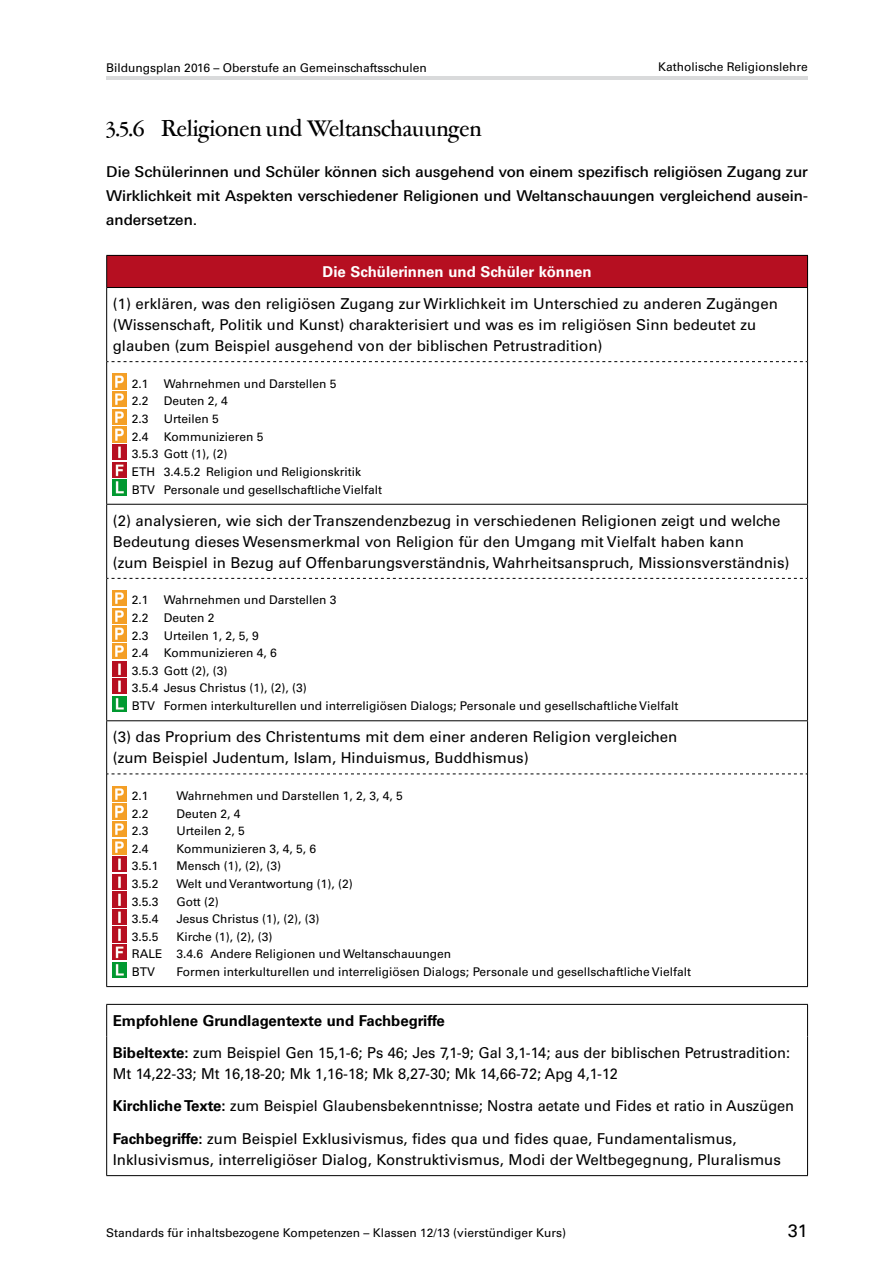
<style>
.page{position:relative;width:893px;height:1263px;background:#fff}
.page>*{position:absolute;margin:0;border:0;box-sizing:border-box;transform-origin:0 0}
.t1{font:500 25.5px "Garamont Amst SH";color:#000}
.t2{font:18px "Univers LT Std";color:#000}
.t3{font:15px/21px "Univers LT Std";color:#000}
.t4{font:500 15px/24px "Linotype Univers 530";color:#000;text-align:justify}
.t5{font:700 15px "Univers LT Std";color:#fff}
.t6{font:12px/17.7px "Univers LT Std";color:#000}
.s1{font-weight:700}
</style>
<div class="page">
<hr style="left:106px;top:77px;width:702px;height:3px;background:#d9dadb">
<div style="left:107px;top:255px;width:700px;height:32px;background:#b60f21"></div>
<hr style="left:106px;top:255px;width:702px;height:1px;background:#000">
<hr style="left:106px;top:256px;width:1px;height:31px;background:#000">
<hr style="left:807px;top:256px;width:1px;height:31px;background:#000">
<hr style="left:106px;top:287px;width:702px;height:1px;background:#000">
<hr style="left:106px;top:288px;width:1px;height:74px;background:#000">
<hr style="left:807px;top:288px;width:1px;height:74px;background:#000">
<svg style="left:107px;top:361px;width:700px;height:1px"></svg>
<hr style="left:106px;top:362px;width:1px;height:142px;background:#000">
<hr style="left:807px;top:362px;width:1px;height:142px;background:#000">
<hr style="left:106px;top:504px;width:702px;height:1px;background:#000">
<hr style="left:106px;top:505px;width:1px;height:73px;background:#000">
<hr style="left:807px;top:505px;width:1px;height:73px;background:#000">
<svg style="left:107px;top:578px;width:700px;height:1px"></svg>
<hr style="left:106px;top:578px;width:1px;height:142px;background:#000">
<hr style="left:807px;top:578px;width:1px;height:142px;background:#000">
<hr style="left:106px;top:720px;width:702px;height:1px;background:#000">
<hr style="left:106px;top:721px;width:1px;height:53px;background:#000">
<hr style="left:807px;top:721px;width:1px;height:53px;background:#000">
<svg style="left:107px;top:773px;width:700px;height:1px"></svg>
<hr style="left:106px;top:774px;width:1px;height:212px;background:#000">
<hr style="left:807px;top:774px;width:1px;height:212px;background:#000">
<hr style="left:106px;top:986px;width:702px;height:1px;background:#000">
<img style="left:113px;top:374px;width:14px;height:15px">
<img style="left:113px;top:391px;width:14px;height:16px">
<img style="left:113px;top:409px;width:14px;height:15px">
<img style="left:113px;top:427px;width:14px;height:15px">
<img style="left:113px;top:445px;width:14px;height:15px">
<img style="left:113px;top:462px;width:14px;height:15px">
<img style="left:113px;top:480px;width:14px;height:15px">
<img style="left:113px;top:590px;width:14px;height:16px">
<img style="left:113px;top:608px;width:14px;height:15px">
<img style="left:113px;top:626px;width:14px;height:15px">
<img style="left:113px;top:644px;width:14px;height:15px">
<img style="left:113px;top:661px;width:14px;height:15px">
<img style="left:113px;top:679px;width:14px;height:15px">
<img style="left:113px;top:696px;width:14px;height:16px">
<img style="left:113px;top:786px;width:14px;height:15px">
<img style="left:113px;top:804px;width:14px;height:15px">
<img style="left:113px;top:821px;width:14px;height:16px">
<img style="left:113px;top:839px;width:14px;height:15px">
<img style="left:113px;top:857px;width:14px;height:15px">
<img style="left:113px;top:874px;width:14px;height:15px">
<img style="left:113px;top:892px;width:14px;height:15px">
<img style="left:113px;top:909px;width:14px;height:15px">
<img style="left:113px;top:927px;width:14px;height:15px">
<img style="left:113px;top:944px;width:14px;height:16px">
<img style="left:113px;top:962px;width:14px;height:15px">
<hr style="left:106px;top:1004px;width:702px;height:1px;background:#000">
<hr style="left:106px;top:1005px;width:1px;height:31px;background:#000">
<hr style="left:807px;top:1005px;width:1px;height:31px;background:#000">
<hr style="left:106px;top:1036px;width:1px;height:139px;background:#000">
<hr style="left:807px;top:1036px;width:1px;height:139px;background:#000">
<hr style="left:106px;top:1175px;width:702px;height:1px;background:#000">
<p class="t6" style="left:106px;top:59px;width:322px">Bildungsplan 2016 – Oberstufe an Gemeinschaftsschulen</p>
<p class="t6" style="left:658px;top:58px;width:151px">Katholische Religionslehre</p>
<h1 class="t1" style="left:106px;top:116px;width:377px">3.5.6 Religionen und Weltanschauungen</h1>
<p class="t4" style="left:106px;top:160px;width:703px">Die Schülerinnen und Schüler können sich ausgehend von einem spezifisch religiösen Zugang zur Wirklichkeit mit Aspekten verschiedener Religionen und Weltanschauungen vergleichend ausein&shy;andersetzen.</p>
<p class="t5" style="left:323px;top:263px;width:271px">Die Schülerinnen und Schüler können</p>
<p class="t3" style="left:113px;top:293px;width:667px">(1) erklären, was den religiösen Zugang zur Wirklichkeit im Unterschied zu anderen Zugängen (Wissenschaft, Politik und Kunst) charakterisiert und was es im religiösen Sinn bedeutet zu glauben (zum Beispiel ausgehend von der biblischen Petrustradition)</p>
<p class="t6" style="left:132px;top:375px;width:18px">2.1</p>
<p class="t6" style="left:164px;top:375px;width:174px">Wahrnehmen und Darstellen 5</p>
<p class="t6" style="left:132px;top:392px;width:18px">2.2</p>
<p class="t6" style="left:164px;top:392px;width:66px">Deuten 2, 4</p>
<p class="t6" style="left:132px;top:410px;width:18px">2.3</p>
<p class="t6" style="left:164px;top:410px;width:57px">Urteilen 5</p>
<p class="t6" style="left:132px;top:428px;width:18px">2.4</p>
<p class="t6" style="left:132px;top:428px;width:252px;text-indent:32px">Kommunizieren 5<br>3.5.3 Gott (1), (2)<br>ETH 3.4.5.2 Religion und Religionskritik<br>BTV Personale und gesellschaftliche Vielfalt</p>
<p class="t3" style="left:113px;top:510px;width:678px">(2) analysieren, wie sich der Transzendenzbezug in verschiedenen Religionen zeigt und welche<br>Bedeutung dieses Wesensmerkmal von Religion für den Umgang mit Vielfalt haben kann<br>(zum Beispiel in Bezug auf Offenbarungsverständnis, Wahrheitsanspruch, Missionsverständnis)</p>
<p class="t6" style="left:132px;top:591px;width:18px">2.1</p>
<p class="t6" style="left:164px;top:591px;width:174px">Wahrnehmen und Darstellen 3</p>
<p class="t6" style="left:132px;top:609px;width:18px">2.2</p>
<p class="t6" style="left:164px;top:609px;width:52px">Deuten 2</p>
<p class="t6" style="left:132px;top:627px;width:18px">2.3</p>
<p class="t6" style="left:164px;top:627px;width:97px">Urteilen 1, 2, 5, 9</p>
<p class="t6" style="left:132px;top:644px;width:18px">2.4</p>
<p class="t6" style="left:132px;top:644px;width:548px;text-indent:32px">Kommunizieren 4, 6<br>3.5.3 Gott (2), (3)<br>3.5.4 Jesus Christus (1), (2), (3)<br>BTV Formen interkulturellen und interreligiösen Dialogs; Personale und gesellschaftliche Vielfalt</p>
<p class="t3" style="left:113px;top:726px;width:566px">(3) das Proprium des Christentums mit dem einer anderen Religion vergleichen (zum Beispiel Judentum, Islam, Hinduismus, Buddhismus)</p>
<p class="t6" style="left:132px;top:787px;width:18px">2.1</p>
<p class="t6" style="left:176px;top:787px;width:228px">Wahrnehmen und Darstellen 1, 2, 3, 4, 5</p>
<p class="t6" style="left:132px;top:804px;width:18px">2.2</p>
<p class="t6" style="left:176px;top:804px;width:66px">Deuten 2, 4</p>
<p class="t6" style="left:132px;top:822px;width:18px">2.3</p>
<p class="t6" style="left:176px;top:822px;width:70px">Urteilen 2, 5</p>
<p class="t6" style="left:132px;top:840px;width:18px">2.4</p>
<p class="t6" style="left:176px;top:840px;width:141px">Kommunizieren 3, 4, 5, 6</p>
<p class="t6" style="left:132px;top:857px;width:28px">3.5.1</p>
<p class="t6" style="left:176px;top:857px;width:106px">Mensch (1), (2), (3)</p>
<p class="t6" style="left:132px;top:875px;width:28px">3.5.2</p>
<p class="t6" style="left:176px;top:875px;width:178px">Welt und Verantwortung (1), (2)</p>
<p class="t6" style="left:132px;top:892px;width:28px">3.5.3</p>
<p class="t6" style="left:176px;top:892px;width:44px">Gott (2)</p>
<p class="t6" style="left:132px;top:910px;width:28px">3.5.4</p>
<p class="t6" style="left:176px;top:910px;width:145px">Jesus Christus (1), (2), (3)</p>
<p class="t6" style="left:132px;top:927px;width:28px">3.5.5</p>
<p class="t6" style="left:132px;top:927px;width:321px;text-indent:45px">Kirche (1), (2), (3)<br>RALE 3.4.6 Andere Religionen und Weltanschauungen<br>BTV</p>
<p class="t6" style="left:176px;top:963px;width:516px">Formen interkulturellen und interreligiösen Dialogs; Personale und gesellschaftliche Vielfalt</p>
<p class="t3" style="left:113px;top:1004px;width:679px;line-height:32.1px"><span class="s1">Empfohlene Grundlagentexte und Fachbegriffe<br>Bibeltexte:</span> zum Beispiel Gen 15,1-6; Ps 46; Jes 7,1-9; Gal 3,1-14; aus der biblischen Petrustradition:</p>
<p class="t3" style="left:113px;top:1057px;width:683px;line-height:32.5px">Mt 14,22-33; Mt 16,18-20; Mk 1,16-18; Mk 8,27-30; Mk 14,66-72; Apg 4,1-12<br><span class="s1">Kirchliche Texte:</span> zum Beispiel Glaubensbekenntnisse; Nostra aetate und Fides et ratio in Auszügen<br><span class="s1">Fachbegriffe:</span> zum Beispiel Exklusivismus, fides qua und fides quae, Fundamentalismus,</p>
<p class="t3" style="left:113px;top:1149px;width:670px">Inklusivismus, interreligiöser Dialog, Konstruktivismus, Modi der Weltbegegnung, Pluralismus</p>
<p class="t6" style="left:106px;top:1224px;width:461px">Standards für inhaltsbezogene Kompetenzen – Klassen 12/13 (vierstündiger Kurs)</p>
<p class="t2" style="left:788px;top:1220px;width:22px">31</p>
</div>
